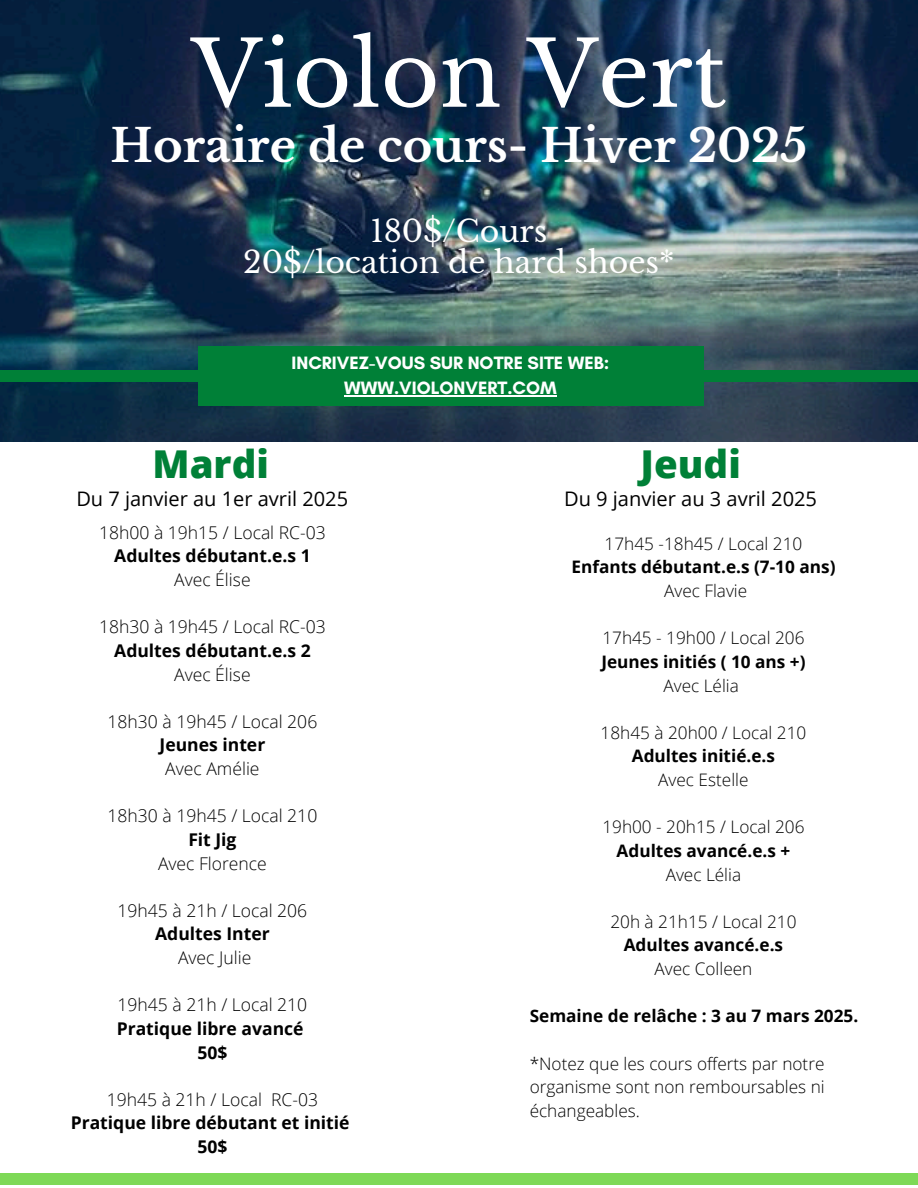
<style>
.page{position:relative;width:918px;height:1188px;background:#fff}
.page>*{position:absolute;margin:0;border:0;box-sizing:border-box;transform-origin:0 0}
.t1{font:90px "Libre Baskerville";color:#fff}
.t2{font:700 45px "Libre Baskerville";color:#fff}
.t3{font:800 38.4px "Open Sans";color:#008037}
.t4{font:30px/31.5px "Libre Baskerville";color:#fff;text-align:center}
.t5{font:20.1px "Open Sans";color:#000}
.t6{font:700 18.15px/25px "Glacial Indifference";color:#fff;text-align:center}
.t7{font:300 17.55px "Open Sans";color:#000}
.t8{font:700 17.55px "Open Sans";color:#000}
.t9{font:300 17.25px/23.7px "Open Sans";color:#000;text-align:justify}
.t10{font:700 17.25px "Open Sans";color:#000}
</style>
<div class="page">
<img style="left:0;top:0;width:918px;height:442px">
<div style="left:0;top:370px;width:918px;height:12px;background:#008037"></div>
<div style="left:198px;top:347px;width:505px;height:58px;background:#008037"></div>
<div style="left:0;top:1173px;width:918px;height:12px;background:#7ed957"></div>
<hr style="left:344px;top:395px;width:213px;height:2px;background:#fff">
<p class="t1" style="left:191px;top:19px;width:537px">Violon Vert</p>
<p class="t2" style="left:111px;top:118px;width:698px">Horaire de cours- Hiver 2025</p>
<p class="t4" style="left:243px;top:215px;width:433px">180$/Cours<br>20$/location de hard shoes*</p>
<p class="t6" style="left:292px;top:350px;width:320px">INCRIVEZ-VOUS SUR NOTRE SITE WEB:<br>WWW.VIOLONVERT.COM</p>
<p class="t3" style="left:153px;top:437px;width:118px">Mardi</p>
<p class="t3" style="left:641px;top:437px;width:102px">Jeudi</p>
<p class="t5" style="left:76px;top:485px;width:273px">Du 7 janvier au 1er avril 2025</p>
<p class="t7" style="left:99px;top:520px;width:228px">18h00 à 19h15 / Local RC-03</p>
<p class="t8" style="left:114px;top:544px;width:198px">Adultes débutant.e.s 1</p>
<p class="t7" style="left:174px;top:567px;width:78px">Avec Élise</p>
<p class="t7" style="left:99px;top:615px;width:228px">18h30 à 19h45 / Local RC-03</p>
<p class="t8" style="left:114px;top:638px;width:198px">Adultes débutant.e.s 2</p>
<p class="t7" style="left:174px;top:662px;width:78px">Avec Élise</p>
<p class="t7" style="left:108px;top:709px;width:211px">18h30 à 19h45 / Local 206</p>
<p class="t8" style="left:160px;top:733px;width:107px">Jeunes inter</p>
<p class="t7" style="left:165px;top:756px;width:96px">Avec Amélie</p>
<p class="t7" style="left:108px;top:804px;width:211px">18h30 à 19h45 / Local 210</p>
<p class="t8" style="left:188px;top:827px;width:50px">Fit Jig</p>
<p class="t7" style="left:158px;top:851px;width:110px">Avec Florence</p>
<p class="t7" style="left:118px;top:898px;width:191px">19h45 à 21h / Local 206</p>
<p class="t8" style="left:155px;top:922px;width:116px">Adultes Inter</p>
<p class="t7" style="left:178px;top:945px;width:75px">Avec Julie</p>
<p class="t7" style="left:118px;top:993px;width:191px">19h45 à 21h / Local 210</p>
<p class="t8" style="left:117px;top:1016px;width:188px">Pratique libre avancé</p>
<p class="t8" style="left:197px;top:1040px;width:32px">50$</p>
<p class="t7" style="left:107px;top:1087px;width:213px">19h45 à 21h / Local RC-03</p>
<p class="t8" style="left:71px;top:1111px;width:280px">Pratique libre débutant et initié</p>
<p class="t8" style="left:197px;top:1134px;width:32px">50$</p>
<h1 class="t5" style="left:564px;top:485px;width:254px">Du 9 janvier au 3 avril 2025</h1>
<h3 class="t9" style="left:605px;top:531px;width:199px">17h45 -18h45 / Local 210</h3>
<p class="t10" style="left:571px;top:555px;width:266px">Enfants débutant.e.s (7-10 ans)</p>
<h4 class="t9" style="left:664px;top:578px;width:85px">Avec Flavie</h4>
<p class="t9" style="left:602px;top:626px;width:204px">17h45 - 19h00 / Local 206</p>
<h2 class="t10" style="left:601px;top:649px;width:206px">Jeunes initiés ( 10 ans +)</h2>
<h2 class="t9" style="left:663px;top:673px;width:77px">Avec Lélia</h2>
<h5 class="t9" style="left:601px;top:720px;width:207px">18h45 à 20h00 / Local 210</h5>
<h5 class="t10" style="left:632px;top:744px;width:145px">Adultes initié.e.s</h5>
<p class="t9" style="left:658px;top:767px;width:92px">Avec Estelle</p>
<p class="t9" style="left:602px;top:815px;width:204px">19h00 - 20h15 / Local 206</p>
<p class="t10" style="left:617px;top:838px;width:175px">Adultes avancé.e.s +</p>
<p class="t9" style="left:666px;top:862px;width:77px">Avec Lélia</p>
<p class="t9" style="left:610px;top:909px;width:188px">20h à 21h15 / Local 210</p>
<p class="t10" style="left:624px;top:933px;width:161px">Adultes avancé.e.s</p>
<p class="t9" style="left:655px;top:956px;width:99px">Avec Colleen</p>
<p class="t10" style="left:530px;top:1004px;width:330px">Semaine de relâche : 3 au 7 mars 2025.</p>
<p class="t9" style="left:530px;top:1051px;width:297px">*Notez que les cours offerts par notre organisme sont non remboursables ni échangeables.</p>
</div>
